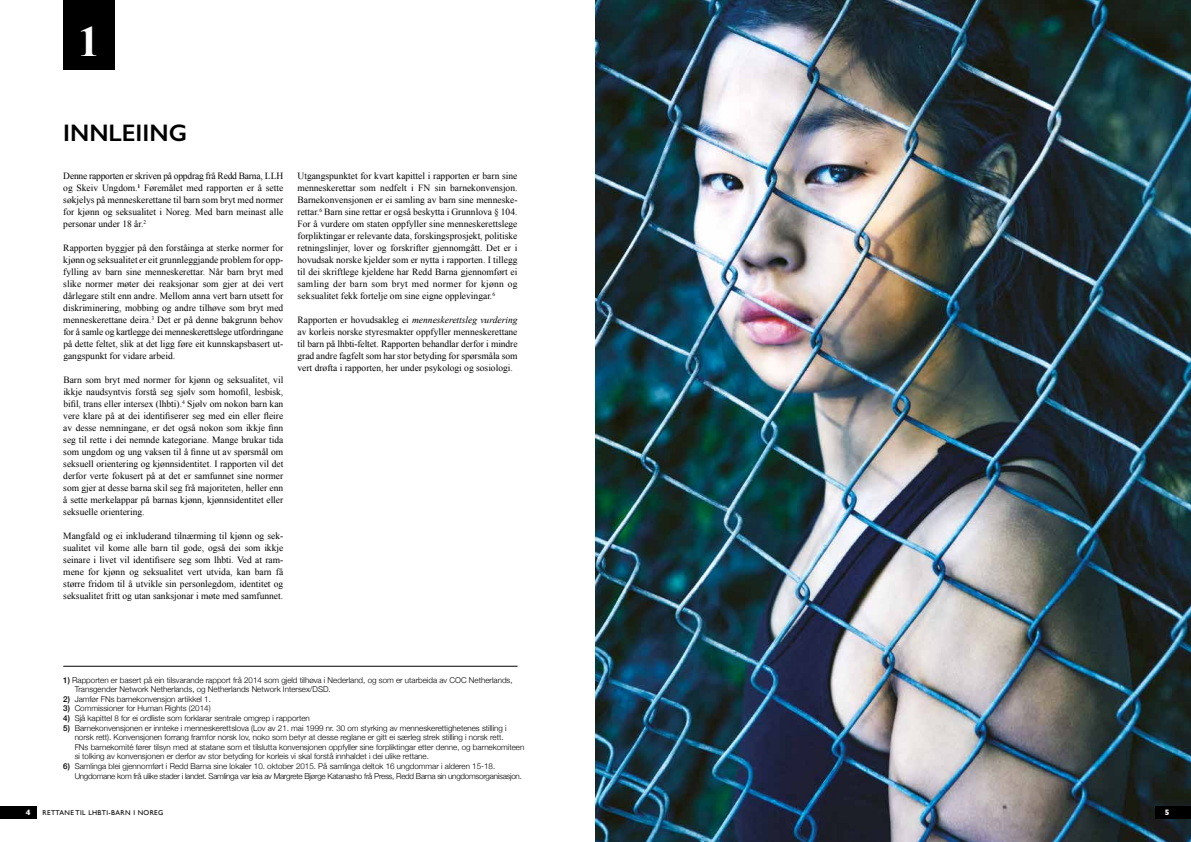
<style>
.page{position:relative;width:1191px;height:842px;background:#fff}
.page>*{position:absolute;margin:0;border:0;box-sizing:border-box;transform-origin:0 0}
.t1{font:700 43px "Times New Roman";color:#fff}
.t2{font:600 24px "Gill Sans";color:#000}
.t3{font:9.5px/12px "Times New Roman";color:#000;text-align:justify}
.t4{font:300 8px/9.6px "Helvetica Neue";color:#000}
.t5{font:300 8px/9.6px "Helvetica Neue";letter-spacing:-.03em;color:#000}
.t6{font:700 8px "Gill Sans";color:#fff}
.t7{font:7px "Gill Sans";letter-spacing:.05em;color:#000}
.s1{font-style:italic}
.s2{font-weight:500}
</style>
<div class="page">
<img style="left:595px;top:0;width:596px;height:842px">
<div style="left:0;top:806px;width:36px;height:13px;background:#000"></div>
<div style="left:1155px;top:806px;width:36px;height:13px;background:#000"></div>
<div style="left:63px;top:0;width:51px;height:70px;background:#000"></div>
<hr style="left:63px;top:666px;width:454px;height:1px;background:#000">
<h1 class="t1" style="left:78px;top:12px;width:23px">1</h1>
<h2 class="t2" style="left:63px;top:118px;width:125px">INNLEIING</h2>
<p class="t3" style="left:63px;top:170px;width:221px">Denne rapporten er skriven på oppdrag frå Redd Barna, LLH og Skeiv Ungdom.<sup>1</sup> Føremålet med rapporten er å sette søkjelys på menneskerettane til barn som bryt med normer for kjønn og seksualitet i Noreg. Med barn meinast alle personar under 18 år.<sup>2</sup></p>
<p class="t3" style="left:63px;top:242px;width:221px">Rapporten byggjer på den forståinga at sterke normer for kjønn og seksualitet er eit grunnleggjande problem for opp&shy;fylling av barn sine menneskerettar. Når barn bryt med slike normer møter dei reaksjonar som gjer at dei vert dårlegare stilt enn andre. Mellom anna vert barn utsett for diskriminering, mobbing og andre tilhøve som bryt med menneskerettane deira.<sup>3</sup> Det er på denne bakgrunn behov for å samle og kartlegge dei menneskerettslege utfordringane på dette feltet, slik at det ligg føre eit kunnskapsbasert ut&shy;gangspunkt for vidare arbeid.</p>
<p class="t3" style="left:63px;top:374px;width:221px">Barn som bryt med normer for kjønn og seksualitet, vil ikkje naudsyntvis forstå seg sjølv som homofil, lesbisk, bifil, trans eller intersex (lhbti).<sup>4</sup> Sjølv om nokon barn kan vere klare på at dei identifiserer seg med ein eller fleire av desse nemningane, er det også nokon som ikkje finn seg til rette i dei nemnde kategoriane. Mange brukar tida som ungdom og ung vaksen til å finne ut av spørsmål om seksuell orientering og kjønnsidentitet. I rapporten vil det derfor verte fokusert på at det er samfunnet sine normer som gjer at desse barna skil seg frå majoriteten, heller enn å sette merkelappar på barnas kjønn, kjønnsidentitet eller seksuelle orientering.</p>
<p class="t3" style="left:63px;top:530px;width:221px">Mangfald og ei inkluderand tilnærming til kjønn og sek&shy;sualitet vil kome alle barn til gode, også dei som ikkje seinare i livet vil identifisere seg som lhbti. Ved at ram&shy;mene for kjønn og seksualitet vert utvida, kan barn få større fridom til å utvikle sin personlegdom, identitet og seksualitet fritt og utan sanksjonar i møte med samfunnet.</p>
<p class="t3" style="left:297px;top:170px;width:221px">Utgangspunktet for kvart kapittel i rapporten er barn sine menneskerettar som nedfelt i FN sin barnekonvensjon.<br>Barnekonvensjonen er ei samling av barn sine menneske&shy;rettar.<sup>6</sup> Barn sine rettar er også beskytta i Grunnlova § 104.<br>For å vurdere om staten oppfyller sine menneskerettslege forpliktingar er relevante data, forskingsprosjekt, politiske retningslinjer, lover og forskrifter gjennomgått. Det er i hovudsak norske kjelder som er nytta i rapporten. I tillegg til dei skriftlege kjeldene har Redd Barna gjennomført ei samling der barn som bryt med normer for kjønn og seksualitet fekk fortelje om sine eigne opplevingar.<sup>6</sup></p>
<p class="t3" style="left:297px;top:314px;width:221px">Rapporten er hovudsakleg ei <span class="s1">menneskerettsleg vurdering </span>av korleis norske styresmakter oppfyller menneskerettane til barn på lhbti-feltet. Rapporten behandlar derfor i mindre grad andre fagfelt som har stor betyding for spørsmåla som vert drøfta i rapporten, her under psykologi og sosiologi.</p>
<p class="t4" style="left:75px;top:674px;width:439px;text-indent:-11px"><span class="s2">1)</span> Rapporten er basert på ein tilsvarande rapport frå 2014 som gjeld tilhøva i Nederland, og som er utarbeida av COC Netherlands,<br>Transgender Network Netherlands, og Netherlands Network Intersex/DSD.</p>
<p class="t4" style="left:63px;top:693px;width:149px"><span class="s2">2)</span> Jamfør FNs barnekonvensjon artikkel 1.</p>
<p class="t4" style="left:63px;top:703px;width:149px"><span class="s2">3)</span> Commissioner for Human Rights (2014)</p>
<p class="t4" style="left:63px;top:713px;width:248px"><span class="s2">4)</span> Sjå kapittel 8 for ei ordliste som forklarar sentrale omgrep i rapporten</p>
<p class="t4" style="left:75px;top:722px;width:451px;text-indent:-11px"><span class="s2">5)</span> Barnekonvensjonen er innteke i menneskerettslova (Lov av 21. mai 1999 nr. 30 om styrking av menneskerettighetenes stilling i norsk rett). Konvensjonen forrang framfor norsk lov, noko som betyr at desse reglane er gitt ei særleg strek stilling i norsk rett.<br>FNs barnekomité fører tilsyn med at statane som et tilslutta konvensjonen oppfyller sine forpliktingar etter denne, og barnekomiteen si tolking av konvensjonen er derfor av stor betyding for korleis vi skal forstå innhaldet i dei ulike rettane.</p>
<p class="t5" style="left:75px;top:761px;width:449px;text-indent:-11px"><span class="s2">6)</span> Samlinga blei gjennomført i Redd Barna sine lokaler 10. oktober 2015. På samlinga deltok 16 ungdommar i alderen 15-18.<br>Ungdomane kom frå ulike stader i landet. Samlinga var leia av Margrete Bjørge Katanasho frå Press, Redd Barna sin ungdomsorganisasjon.</p>
<p class="t6" style="left:26px;top:806px;width:6px">4</p>
<p class="t7" style="left:43px;top:809px;width:122px">RETTANE TIL LHBTI-BARN I NOREG</p>
<p class="t6" style="left:1165px;top:806px;width:6px">5</p>
</div>
